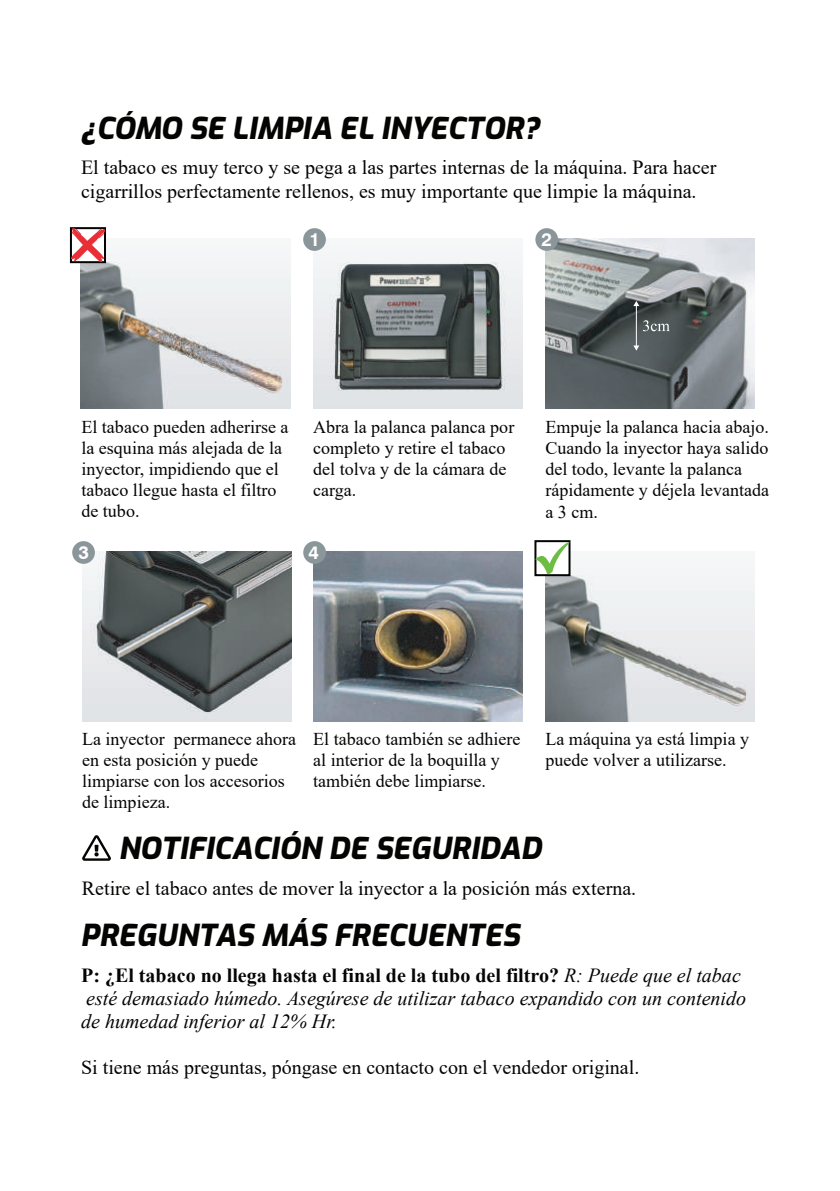
<style>
.page{position:relative;width:840px;height:1191px;background:#fff}
.page>*{position:absolute;margin:0;border:0;box-sizing:border-box;transform-origin:0 0}
.t1{font:italic 800 30px "Exo";color:#040503}
.t2{font:20px/23.2px "Times New Roman";color:#040503}
.t3{font:italic 20px/23.2px "Times New Roman";color:#040503}
.t4{font:700 18.6px "Swiss 721 BT";color:#fff}
.t5{font:18px/21.2px "Times New Roman";color:#040503}
.s1{font-weight:700;font-style:normal}
</style>
<div class="page">
<img style="left:313px;top:551px;width:209px;height:170px">
<img style="left:81px;top:238px;width:209px;height:170px">
<svg style="left:82px;top:835px;width:29px;height:25px"></svg>
<img style="left:82px;top:551px;width:209px;height:170px">
<div style="left:303px;top:541px;width:23px;height:23px;background:#8b969a;border-radius:50%"></div>
<img style="left:545px;top:551px;width:209px;height:170px">
<svg style="left:534px;top:540px;width:36px;height:36px"></svg>
<svg style="left:535px;top:542px;width:34px;height:32px"></svg>
<svg style="left:70px;top:227px;width:36px;height:36px"></svg>
<svg style="left:71px;top:228px;width:34px;height:34px"></svg>
<img style="left:545px;top:238px;width:209px;height:170px">
<div style="left:535px;top:228px;width:22px;height:23px;background:#8b969a;border-radius:50%"></div>
<hr style="left:635px;top:305px;width:1px;height:41px;background:#fff">
<svg style="left:633px;top:301px;width:6px;height:5px"></svg>
<svg style="left:633px;top:345px;width:6px;height:6px"></svg>
<svg style="left:642px;top:320px;width:27px;height:11px"></svg>
<img style="left:313px;top:243px;width:209px;height:165px">
<div style="left:303px;top:228px;width:23px;height:23px;background:#8b969a;border-radius:50%"></div>
<div style="left:72px;top:541px;width:23px;height:23px;background:#8b969a;border-radius:50%"></div>
<h1 class="t1" style="left:80px;top:105px;width:460px">¿CÓMO SE LIMPIA EL INYECTOR?</h1>
<p class="t2" style="left:81px;top:155px;width:636px">El tabaco es muy terco y se pega a las partes internas de la máquina. Para hacer cigarrillos perfectamente rellenos, es muy importante que limpie la máquina.</p>
<p class="t4" style="left:309px;top:228px;width:12px">1</p>
<p class="t4" style="left:541px;top:228px;width:12px">2</p>
<p class="t5" style="left:81px;top:415px;width:208px">El tabaco pueden adherirse a la esquina más alejada de la inyector, impidiendo que el tabaco llegue hasta el filtro de tubo.</p>
<p class="t4" style="left:78px;top:541px;width:12px">3</p>
<p class="t5" style="left:313px;top:415px;width:202px">Abra la palanca palanca por completo y retire el tabaco del tolva y de la cámara de carga.</p>
<p class="t4" style="left:308px;top:541px;width:12px">4</p>
<p class="t5" style="left:545px;top:415px;width:225px">Empuje la palanca hacia abajo.<br>Cuando la inyector haya salido del todo, levante la palanca rápidamente y déjela levantada a 3 cm.</p>
<p class="t5" style="left:82px;top:727px;width:215px">La inyector permanece ahora en esta posición y puede limpiarse con los accesorios de limpieza.</p>
<p class="t5" style="left:313px;top:727px;width:208px">El tabaco también se adhiere al interior de la boquilla y también debe limpiarse.</p>
<p class="t5" style="left:545px;top:727px;width:205px">La máquina ya está limpia y puede volver a utilizarse.</p>
<h1 class="t1" style="left:119px;top:825px;width:424px">NOTIFICACIÓN DE SEGURIDAD</h1>
<p class="t2" style="left:82px;top:876px;width:555px">Retire el tabaco antes de mover la inyector a la posición más externa.</p>
<h1 class="t1" style="left:80px;top:912px;width:440px">PREGUNTAS MÁS FRECUENTES</h1>
<p class="t3" style="left:81px;top:962px;width:666px"><span class="s1">P: ¿El tabaco no llega hasta el final de la tubo del filtro?</span> R: Puede que el tabac esté demasiado húmedo. Asegúrese de utilizar tabaco expandido con un contenido de humedad inferior al 12% Hr.</p>
<p class="t2" style="left:81px;top:1055px;width:559px">Si tiene más preguntas, póngase en contacto con el vendedor original.</p>
</div>
